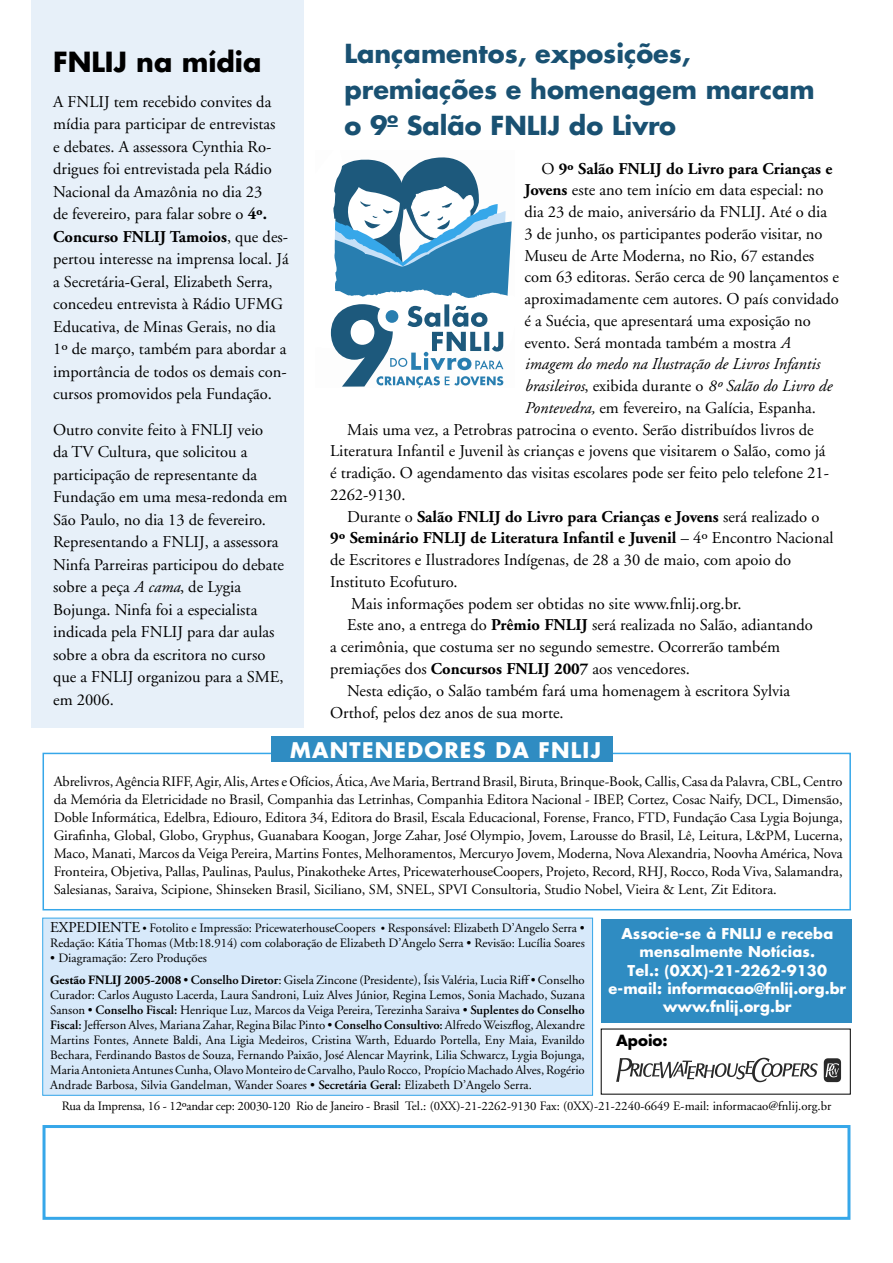
<style>
.page{position:relative;width:893px;height:1263px;background:#fff}
.page>*{position:absolute;margin:0;border:0;box-sizing:border-box;transform-origin:0 0}
.t1{font:700 27px "Futura";color:#000}
.t2{font:700 25.5px/36px "Futura";color:#195172}
.t3{font:700 21px "Futura";letter-spacing:.06em;color:#fff}
.t4{font:16.5px/22.5px "Adobe Garamond";color:#000}
.t5{font:700 16.5px "Adobe Garamond";color:#000}
.t6{font:italic 16.5px "Adobe Garamond";color:#000}
.t7{font:700 15px "Futura";color:#000}
.t8{font:700 14.55px/18px "Futura";letter-spacing:.01em;color:#fff;text-align:center}
.t9{font:14.4px/18px "Adobe Garamond";color:#000;text-align:justify}
.t10{font:12.75px/15px "Adobe Garamond";color:#000}
.t11{font:12.75px "Adobe Garamond";letter-spacing:-.02em;color:#000}
.s1{font-weight:700}
.s2{font-style:italic}
.s3{font-weight:400}
.s4{font-style:normal}
.s5{font-size:15px}
.s6{font-size:11.25px}
.s7{font-family:"Adobe Garamond Pro";font-weight:600}
.s8{font-weight:600}
</style>
<div class="page">
<div style="left:32px;top:0;width:272px;height:728px;background:#e7f0f9"></div>
<div style="left:601px;top:919px;width:251px;height:104px;background:#2f8cc2"></div>
<div style="left:43px;top:1125px;width:807px;height:95px;border:3px solid #36a7e9"></div>
<div style="left:43px;top:918px;width:550px;height:177px;background:#d7e9fa"></div>
<div style="left:43px;top:753px;width:808px;height:157px;border:2px solid #36a7e9"></div>
<div style="left:271px;top:736px;width:342px;height:26px;background:#2f8cc2"></div>
<svg style="left:616px;top:1058px;width:202px;height:24px"></svg>
<svg style="left:824px;top:1058px;width:17px;height:24px"></svg>
<svg style="left:330px;top:157px;width:182px;height:231px"></svg>
<h1 class="t1" style="left:53px;top:43px;width:210px">FNLIJ na mídia</h1>
<p class="t4" style="left:53px;top:91px;width:237px">A FNLIJ tem recebido convites da mídia para participar de entrevistas<br>e debates. A assessora Cynthia Ro&shy;drigues foi entrevistada pela Rádio Nacional da Amazônia no dia 23<br>de fevereiro, para falar sobre o <span class="s1">4º.<br>Concurso FNLIJ Tamoios</span>, que des&shy;pertou interesse na imprensa local. Já a Secretária-Geral, Elizabeth Serra, concedeu entrevista à Rádio UFMG Educativa, de Minas Gerais, no dia 1º de março, também para abordar a importância de todos os demais con&shy;cursos promovidos pela Fundação.</p>
<p class="t4" style="left:53px;top:419px;width:236px">Outro convite feito à FNLIJ veio<br>da TV Cultura, que solicitou a participação de representante da<br>Fundação em uma mesa-redonda em<br>São Paulo, no dia 13 de fevereiro.<br>Representando a FNLIJ, a assessora<br>Ninfa Parreiras participou do debate sobre a peça <span class="s2">A cama</span>, de Lygia<br>Bojunga. Ninfa foi a especialista indicada pela FNLIJ para dar aulas sobre a obra da escritora no curso que a FNLIJ organizou para a SME, em 2006.</p>
<h2 class="t2" style="left:344px;top:35px;width:472px">Lançamentos, exposições, premiações e homenagem marcam o 9º Salão FNLIJ do Livro</h2>
<p class="t5" style="left:541px;top:159px;width:292px"><span class="s3">O</span> 9º Salão FNLIJ do Livro para Crianças e</p>
<p class="t4" style="left:524px;top:179px;width:301px"><span class="s1">Jovens</span> este ano tem início em data especial: no</p>
<p class="t4" style="left:524px;top:201px;width:304px">dia 23 de maio, aniversário da FNLIJ. Até o dia</p>
<p class="t4" style="left:524px;top:223px;width:300px">3 de junho, os participantes poderão visitar, no</p>
<p class="t4" style="left:524px;top:245px;width:291px">Museu de Arte Moderna, no Rio, 67 estandes</p>
<p class="t4" style="left:524px;top:266px;width:316px">com 63 editoras. Serão cerca de 90 lançamentos e</p>
<p class="t4" style="left:524px;top:288px;width:316px">aproximadamente cem autores. O país convidado</p>
<p class="t4" style="left:524px;top:310px;width:288px">é a Suécia, que apresentará uma exposição no</p>
<p class="t4" style="left:524px;top:332px;width:267px">evento. Será montada também a mostra <span class="s2">A</span></p>
<p class="t6" style="left:524px;top:355px;width:297px">imagem do medo na Ilustração de Livros Infantis</p>
<p class="t6" style="left:524px;top:377px;width:309px">brasileiros<span class="s4">, exibida durante o</span> 8º Salão do Livro de</p>
<p class="t4" style="left:524px;top:397px;width:293px"><span class="s2">Pontevedra,</span> em fevereiro, na Galícia, Espanha.</p>
<p class="t4" style="left:347px;top:419px;width:468px">Mais uma vez, a Petrobras patrocina o evento. Serão distribuídos livros de</p>
<p class="t4" style="left:330px;top:440px;width:497px">Literatura Infantil e Juvenil às crianças e jovens que visitarem o Salão, como já</p>
<p class="t4" style="left:330px;top:462px;width:500px">é tradição. O agendamento das visitas escolares pode ser feito pelo telefone 21-</p>
<p class="t4" style="left:330px;top:484px;width:77px">2262-9130.</p>
<p class="t5" style="left:347px;top:507px;width:474px"><span class="s3">Durante o</span> Salão FNLIJ do Livro para Crianças e Jovens <span class="s3">será realizado o</span></p>
<p class="t5" style="left:330px;top:529px;width:505px">9º Seminário FNLIJ de Literatura Infantil e Juvenil <span class="s3">– 4º Encontro Nacional</span></p>
<p class="t4" style="left:330px;top:549px;width:463px">de Escritores e Ilustradores Indígenas, de 28 a 30 de maio, com apoio do</p>
<p class="t4" style="left:330px;top:571px;width:129px">Instituto Ecofuturo.</p>
<p class="t4" style="left:351px;top:593px;width:392px">Mais informações podem ser obtidas no site www.fnlij.org.br.</p>
<p class="t4" style="left:347px;top:614px;width:467px">Este ano, a entrega do <span class="s1">Prêmio FNLIJ</span> será realizada no Salão, adiantando</p>
<p class="t4" style="left:330px;top:636px;width:451px">a cerimônia, que costuma ser no segundo semestre. Ocorrerão também</p>
<p class="t4" style="left:330px;top:658px;width:361px">premiações dos <span class="s1">Concursos FNLIJ 2007</span> aos vencedores.</p>
<p class="t4" style="left:347px;top:680px;width:444px">Nesta edição, o Salão também fará uma homenagem à escritora Sylvia</p>
<p class="t4" style="left:330px;top:702px;width:235px">Orthof, pelos dez anos de sua morte.</p>
<p class="t3" style="left:290px;top:735px;width:312px">MANTENEDORES DA FNLIJ</p>
<p class="t9" style="left:54px;top:772px;width:790px">Abrelivros, Agência RIFF, Agir, Alis, Artes e Ofícios, Ática, Ave Maria, Bertrand Brasil, Biruta, Brinque-Book, Callis, Casa da Palavra, CBL, Centro da Memória da Eletricidade no Brasil, Companhia das Letrinhas, Companhia Editora Nacional - IBEP, Cortez, Cosac Naify, DCL, Dimensão, Doble Informática, Edelbra, Ediouro, Editora 34, Editora do Brasil, Escala Educacional, Forense, Franco, FTD, Fundação Casa Lygia Bojunga, Girafinha, Global, Globo, Gryphus, Guanabara Koogan, Jorge Zahar, José Olympio, Jovem, Larousse do Brasil, Lê, Leitura, L&amp;PM, Lucerna, Maco, Manati, Marcos da Veiga Pereira, Martins Fontes, Melhoramentos, Mercuryo Jovem, Moderna, Nova Alexandria, Noovha América, Nova Fronteira, Objetiva, Pallas, Paulinas, Paulus, Pinakotheke Artes, PricewaterhouseCoopers, Projeto, Record, RHJ, Rocco, Roda Viva, Salamandra, Salesianas, Saraiva, Scipione, Shinseken Brasil, Siciliano, SM, SNEL, SPVI Consultoria, Studio Nobel, Vieira &amp; Lent, Zit Editora.</p>
<p class="t10" style="left:50px;top:921px;width:536px"><span class="s5">EXPEDIENTE</span> <span class="s6">•</span> Fotolito e Impressão: PricewaterhouseCoopers <span class="s6">•</span> Responsável: Elizabeth D’Angelo Serra •<br>Redação: Kátia Thomas (Mtb:18.914) com colaboração de Elizabeth D’Angelo Serra • Revisão: Lucília Soares</p>
<p class="t10" style="left:50px;top:948px;width:536px;line-height:21.3px">• Diagramação: Zero Produções<br><span class="s1">Gestão FNLIJ 2005-2008</span> • <span class="s7">Conselho Diretor</span>: Gisela Zincone (Presidente), Ísis Valéria, Lucia Riff • Conselho</p>
<p class="t10" style="left:50px;top:987px;width:536px;text-align:justify">Curador: Carlos Augusto Lacerda, Laura Sandroni, Luiz Alves Júnior, Regina Lemos, Sonia Machado, Suzana Sanson • <span class="s7">Conselho Fiscal:</span> Henrique Luz, Marcos da Veiga Pereira, Terezinha Saraiva • <span class="s7">Suplentes do Conselho Fiscal:</span> Jefferson Alves, Mariana Zahar, Regina Bilac Pinto • <span class="s7">Conselho Consultivo:</span> Alfredo Weiszflog, Alexandre Martins Fontes, Annete Baldi, Ana Ligia Medeiros, Cristina Warth, Eduardo Portella, Eny Maia, Evanildo Bechara, Ferdinando Bastos de Souza, Fernando Paixão, José Alencar Mayrink, Lilia Schwarcz, Lygia Bojunga, Maria Antonieta Antunes Cunha, Olavo Monteiro de Carvalho, Paulo Rocco, Propício Machado Alves, Rogério Andrade Barbosa, Silvia Gandelman, Wander Soares • <span class="s8">Secretária Geral:</span> Elizabeth D’Angelo Serra.</p>
<p class="t8" style="left:608px;top:924px;width:239px">Associe-se à FNLIJ e receba mensalmente Notícias.<br>Tel.: (0XX)-21-2262-9130 e-mail: informacao@fnlij.org.br www.fnlij.org.br</p>
<p class="t7" style="left:616px;top:1029px;width:53px">Apoio:</p>
<p class="t11" style="left:62px;top:1099px;width:771px">Rua da Imprensa, 16 - 12ºandar cep: 20030-120 Rio de Janeiro - Brasil Tel.: (0XX)-21-2262-9130 Fax: (0XX)-21-2240-6649 E-mail: informacao@fnlij.org.br</p>
</div>
